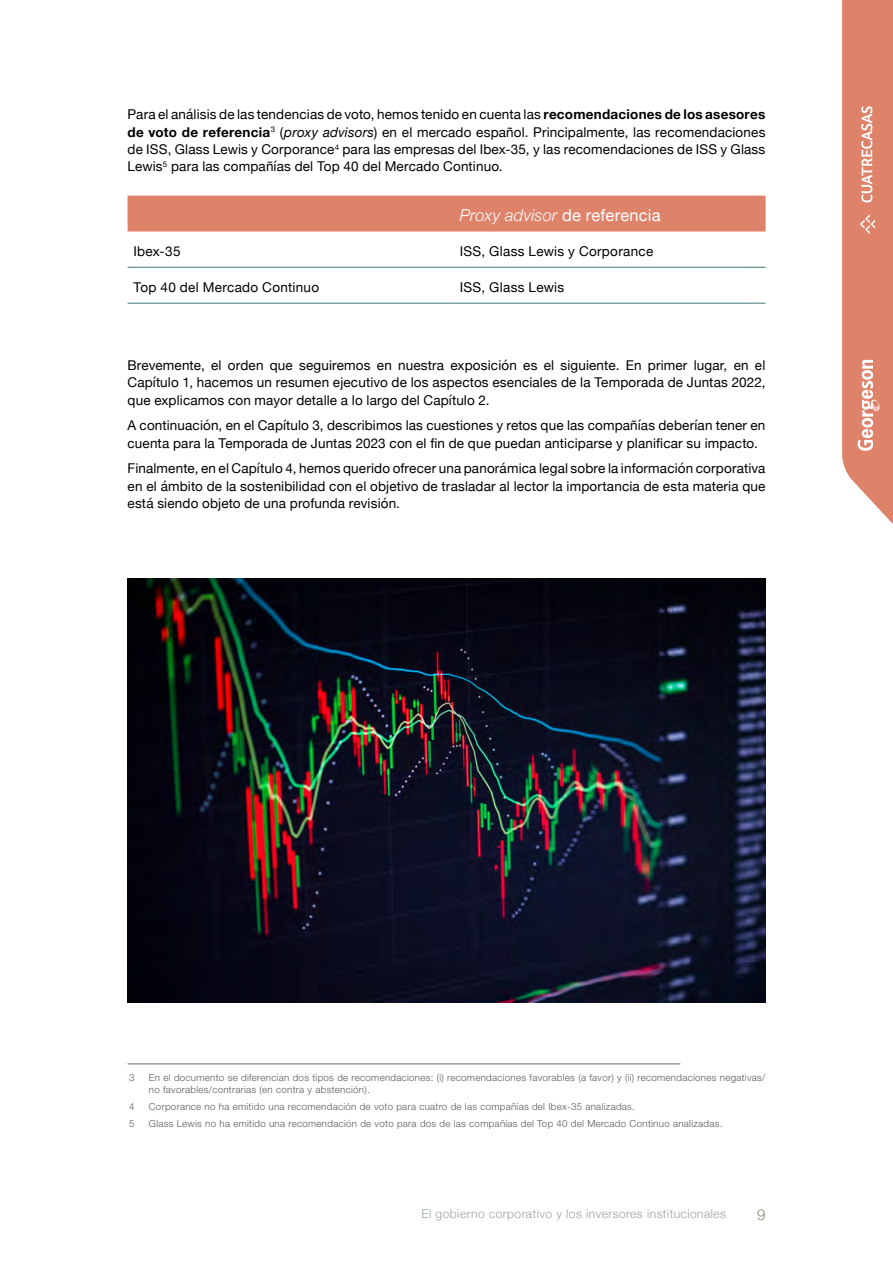
<style>
.page{position:relative;width:893px;height:1263px;background:#fff}
.page>*{position:absolute;margin:0;border:0;box-sizing:border-box;transform-origin:0 0}
.t1{font:italic 300 16.5px "Helvetica Neue";letter-spacing:.01em;color:#fff}
.t2{font:300 15px "Helvetica Neue";color:#86876c}
.t3{font:13.5px/17.2px "Helvetica Neue";letter-spacing:.01em;color:#000;text-align:justify}
.t4{font:300 12px "Helvetica Neue";letter-spacing:.04em;color:#979fa2}
.t5{font:300 9.75px/12px "Helvetica Neue LT Std";letter-spacing:.03em;color:#58595b}
.s1{font-weight:700}
.s2{font-style:italic}
.s3{font-weight:400;font-style:normal}
</style>
<div class="page">
<hr style="left:128px;top:1063px;width:552px;height:1px;background:#6d6e71">
<div style="left:128px;top:196px;width:638px;height:36px;background:#de826a"></div>
<hr style="left:128px;top:267px;width:326px;height:1px;background:#42797b">
<hr style="left:128px;top:303px;width:326px;height:1px;background:#42797b">
<hr style="left:454px;top:267px;width:312px;height:1px;background:#42797b">
<hr style="left:454px;top:303px;width:312px;height:1px;background:#42797b">
<img style="left:128px;top:578px;width:637px;height:424px">
<svg style="left:842px;top:0;width:51px;height:524px;background:#e18e79"></svg>
<p class="t3" style="left:128px;top:107px;width:639px">Para el análisis de las tendencias de voto, hemos tenido en cuenta las <span class="s1">recomendaciones de los asesores de voto de referencia</span><sup>3</sup> (<span class="s2">proxy advisors</span>) en el mercado español. Principalmente, las recomendaciones de ISS, Glass Lewis y Corporance<sup>4</sup> para las empresas del Ibex-35, y las recomendaciones de ISS y Glass Lewis<sup>5</sup> para las compañías del Top 40 del Mercado Continuo.</p>
<p class="t1" style="left:460px;top:202px;width:202px">Proxy advisor <span class="s3">de referencia</span></p>
<p class="t3" style="left:134px;top:243px;width:48px">Ibex-35</p>
<p class="t3" style="left:460px;top:243px;width:195px">ISS, Glass Lewis y Corporance</p>
<p class="t3" style="left:134px;top:279px;width:187px">Top 40 del Mercado Continuo</p>
<p class="t3" style="left:460px;top:279px;width:106px">ISS, Glass Lewis</p>
<p class="t3" style="left:128px;top:357px;width:639px">Brevemente, el orden que seguiremos en nuestra exposición es el siguiente. En primer lugar, en el Capítulo 1, hacemos un resumen ejecutivo de los aspectos esenciales de la Temporada de Juntas 2022, que explicamos con mayor detalle a lo largo del Capítulo 2.</p>
<p class="t3" style="left:128px;top:418px;width:639px">A continuación, en el Capítulo 3, describimos las cuestiones y retos que las compañías deberían tener en cuenta para la Temporada de Juntas 2023 con el fin de que puedan anticiparse y planificar su impacto.</p>
<p class="t3" style="left:128px;top:461px;width:639px">Finalmente, en el Capítulo 4, hemos querido ofrecer una panorámica legal sobre la información corporativa en el ámbito de la sostenibilidad con el objetivo de trasladar al lector la importancia de esta materia que está siendo objeto de una profunda revisión.</p>
<p class="t5" style="left:129px;top:1071px;width:7px">3</p>
<p class="t5" style="left:149px;top:1071px;width:618px">En el documento se diferencian dos tipos de recomendaciones: (i) recomendaciones favorables (a favor) y (ii) recomendaciones negativas/ no favorables/contrarias (en contra y abstención).</p>
<p class="t5" style="left:129px;top:1100px;width:7px">4</p>
<p class="t5" style="left:149px;top:1100px;width:488px">Corporance no ha emitido una recomendación de voto para cuatro de las compañías del Ibex-35 analizadas.</p>
<p class="t5" style="left:129px;top:1117px;width:7px">5</p>
<p class="t5" style="left:149px;top:1117px;width:575px">Glass Lewis no ha emitido una recomendación de voto para dos de las compañías del Top 40 del Mercado Continuo analizadas.</p>
<p class="t4" style="left:421px;top:1204px;width:306px">El gobierno corporativo y los inversores institucionales</p>
<p class="t2" style="left:757px;top:1202px;width:10px">9</p>
</div>
